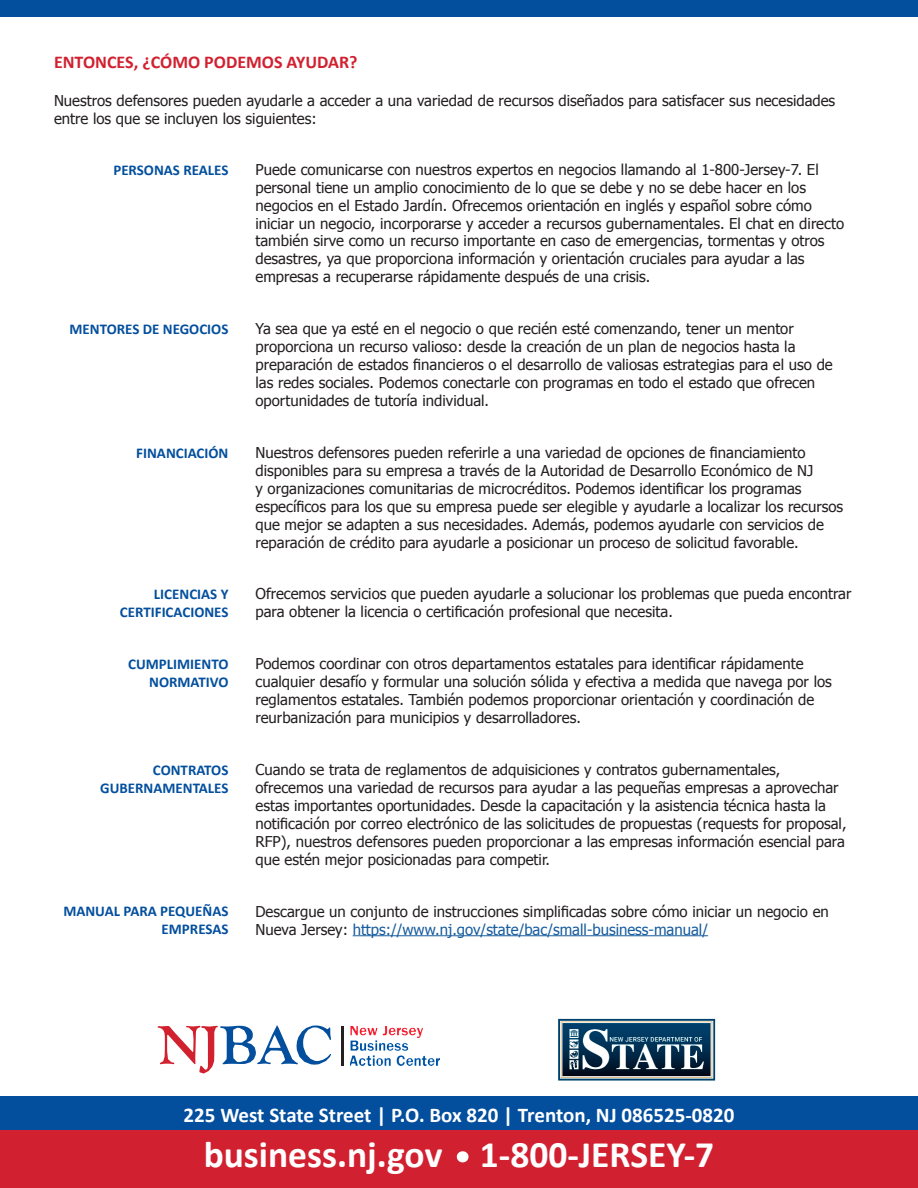
<style>
.page{position:relative;width:918px;height:1188px;background:#fff}
.page>*{position:absolute;margin:0;border:0;box-sizing:border-box;transform-origin:0 0}
.t1{font:700 37.5px "Calibri";color:#fff}
.t2{font:700 21px "Calibri";color:#fff}
.t3{font:700 18px "Calibri";color:#d12130}
.t4{font:15px/18px "Tahoma";color:#231f20}
.t5{font:700 15px/18px "Calibri";color:#034f9e;text-align:right}
.s1{color:#175d9e}
</style>
<div class="page">
<div style="left:0;top:0;width:918px;height:16px;background:#034f9e"></div>
<div style="left:0;top:1096px;width:918px;height:35px;background:#034f9e"></div>
<div style="left:0;top:1131px;width:918px;height:57px;background:#d12130"></div>
<hr style="left:341px;top:1026px;width:2px;height:40px;background:#241f21">
<svg style="left:158px;top:1025px;width:173px;height:48px"></svg>
<img style="left:350px;top:1026px;width:89px;height:39px">
<img style="left:558px;top:1018px;width:158px;height:63px">
<hr style="left:353px;top:935px;width:355px;height:1px;background:#175d9e">
<svg style="left:457px;top:1151px;width:11px;height:11px"></svg>
<p class="t3" style="left:54px;top:49px;width:305px">ENTONCES, ¿CÓMO PODEMOS AYUDAR?</p>
<p class="t4" style="left:54px;top:91px;width:783px">Nuestros defensores pueden ayudarle a acceder a una variedad de recursos diseñados para satisfacer sus necesidades entre los que se incluyen los siguientes:</p>
<p class="t5" style="left:113px;top:160px;width:117px">PERSONAS REALES</p>
<p class="t4" style="left:255px;top:160px;width:590px">Puede comunicarse con nuestros expertos en negocios llamando al 1-800-Jersey-7. El personal tiene un amplio conocimiento de lo que se debe y no se debe hacer en los negocios en el Estado Jardín. Ofrecemos orientación en inglés y español sobre cómo iniciar un negocio, incorporarse y acceder a recursos gubernamentales. El chat en directo también sirve como un recurso importante en caso de emergencias, tormentas y otros desastres, ya que proporciona información y orientación cruciales para ayudar a las empresas a recuperarse rápidamente después de una crisis.</p>
<p class="t5" style="left:70px;top:320px;width:160px">MENTORES DE NEGOCIOS</p>
<p class="t4" style="left:255px;top:319px;width:579px">Ya sea que ya esté en el negocio o que recién esté comenzando, tener un mentor proporciona un recurso valioso: desde la creación de un plan de negocios hasta la preparación de estados financieros o el desarrollo de valiosas estrategias para el uso de las redes sociales. Podemos conectarle con programas en todo el estado que ofrecen oportunidades de tutoría individual.</p>
<p class="t5" style="left:136px;top:443px;width:94px">FINANCIACIÓN</p>
<p class="t4" style="left:255px;top:443px;width:589px">Nuestros defensores pueden referirle a una variedad de opciones de financiamiento disponibles para su empresa a través de la Autoridad de Desarrollo Económico de NJ<br>y organizaciones comunitarias de microcréditos. Podemos identificar los programas específicos para los que su empresa puede ser elegible y ayudarle a localizar los recursos que mejor se adapten a sus necesidades. Además, podemos ayudarle con servicios de reparación de crédito para ayudarle a posicionar un proceso de solicitud favorable.</p>
<p class="t5" style="left:120px;top:585px;width:110px">LICENCIAS Y<br>CERTIFICACIONES</p>
<p class="t4" style="left:255px;top:584px;width:598px">Ofrecemos servicios que pueden ayudarle a solucionar los problemas que pueda encontrar para obtener la licencia o certificación profesional que necesita.</p>
<p class="t5" style="left:128px;top:655px;width:102px">CUMPLIMIENTO<br>NORMATIVO</p>
<p class="t4" style="left:255px;top:654px;width:578px">Podemos coordinar con otros departamentos estatales para identificar rápidamente cualquier desafío y formular una solución sólida y efectiva a medida que navega por los reglamentos estatales. También podemos proporcionar orientación y coordinación de reurbanización para municipios y desarrolladores.</p>
<p class="t5" style="left:100px;top:760px;width:130px">CONTRATOS<br>GUBERNAMENTALES</p>
<p class="t4" style="left:255px;top:760px;width:593px">Cuando se trata de reglamentos de adquisiciones y contratos gubernamentales, ofrecemos una variedad de recursos para ayudar a las pequeñas empresas a aprovechar estas importantes oportunidades. Desde la capacitación y la asistencia técnica hasta la notificación por correo electrónico de las solicitudes de propuestas (requests for proposal, RFP), nuestros defensores pueden proporcionar a las empresas información esencial para que estén mejor posicionadas para competir.</p>
<p class="t5" style="left:63px;top:902px;width:167px">MANUAL PARA PEQUEÑAS<br>EMPRESAS</p>
<p class="t4" style="left:255px;top:901px;width:575px">Descargue un conjunto de instrucciones simplificadas sobre cómo iniciar un negocio en<br>Nueva Jersey: <span class="s1">https://www.nj.gov/state/bac/small-business-manual/</span></p>
<p class="t2" style="left:184px;top:1100px;width:552px">225 West State Street | P.O. Box 820 | Trenton, NJ 086525-0820</p>
<p class="t1" style="left:204px;top:1128px;width:512px">business.nj.gov 1-800-JERSEY-7</p>
</div>
